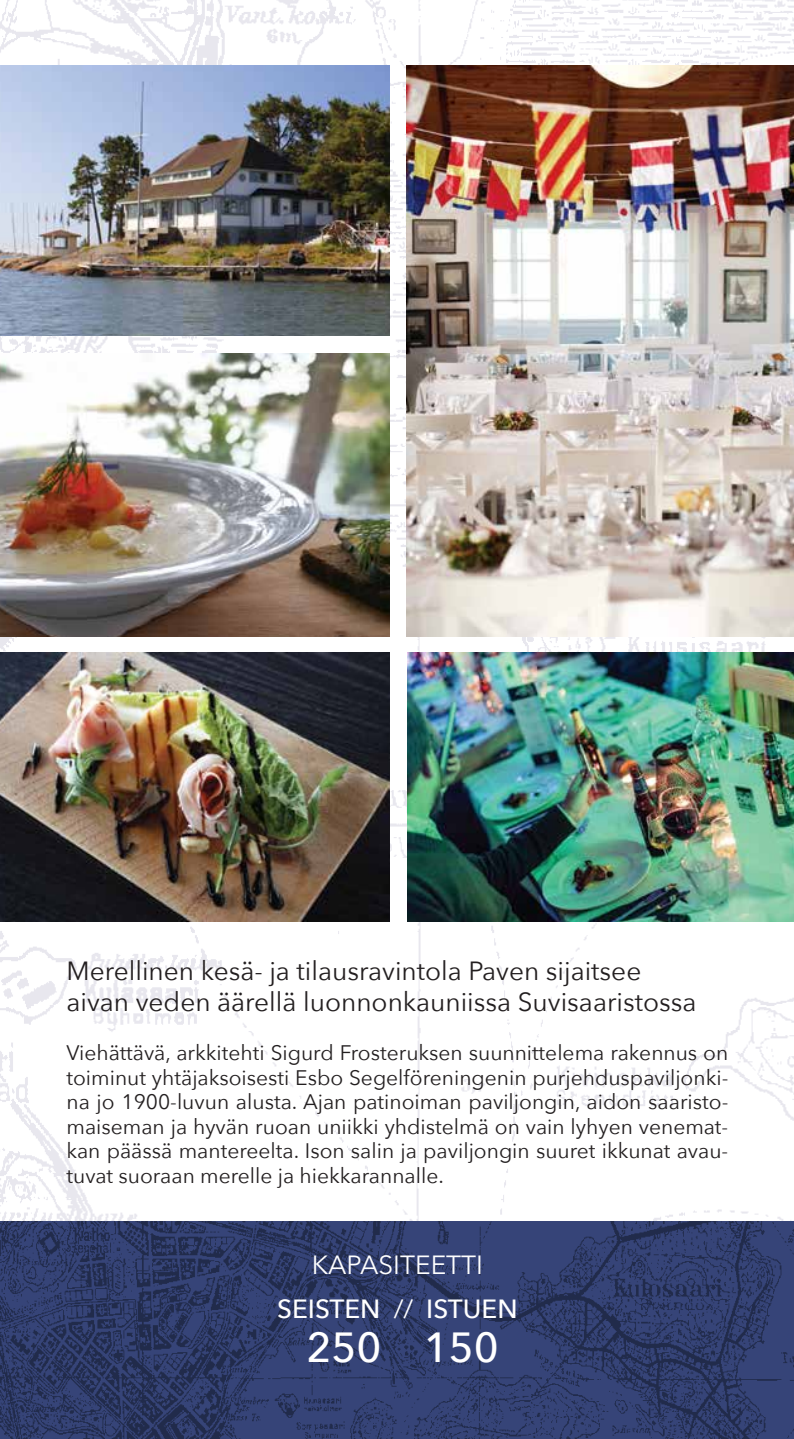
<style>
.page{position:relative;width:794px;height:1439px;background:#fff}
.page>*{position:absolute;margin:0;border:0;box-sizing:border-box;transform-origin:0 0}
.t1{font:500 42px "Avenir Next";color:#fff}
.t2{font:26.25px/31.5px "Avenir Next";color:#231f20}
.t3{font:26.25px/43.8px "Avenir Next";color:#fff;text-align:center}
.t4{font:21px/24.5px "Avenir Next";color:#231f20;text-align:justify}
.s1{font-weight:500}
</style>
<div class="page">
<img style="left:0;top:0;width:794px;height:1222px">
<img style="left:0;top:1222px;width:794px;height:217px">
<img style="left:0;top:353px;width:389px;height:283px">
<img style="left:0;top:652px;width:390px;height:269px">
<img style="left:407px;top:652px;width:387px;height:269px">
<img style="left:406px;top:66px;width:388px;height:570px">
<img style="left:0;top:65px;width:389px;height:270px">
<p class="t2" style="left:66px;top:953px;width:631px">Merellinen kesä- ja tilausravintola Paven sijaitsee aivan veden äärellä luonnonkauniissa Suvisaaristossa</p>
<p class="t4" style="left:66px;top:1039px;width:663px">Viehättävä, arkkitehti Sigurd Frosteruksen suunnittelema rakennus on toiminut yhtäjaksoisesti Esbo Segelföreningenin purjehduspaviljonki&shy;na jo 1900-luvun alusta. Ajan patinoiman paviljongin, aidon saaristo&shy;maiseman ja hyvän ruoan uniikki yhdistelmä on vain lyhyen venemat&shy;kan päässä mantereelta. Ison salin ja paviljongin suuret ikkunat avau&shy;tuvat suoraan merelle ja hiekkarannalle.</p>
<p class="t3" style="left:277px;top:1242px;width:242px">KAPASITEETTI<br><span class="s1">SEISTEN</span> // <span class="s1">ISTUEN</span></p>
<h1 class="t1" style="left:307px;top:1311px;width:194px">250 150</h1>
</div>
